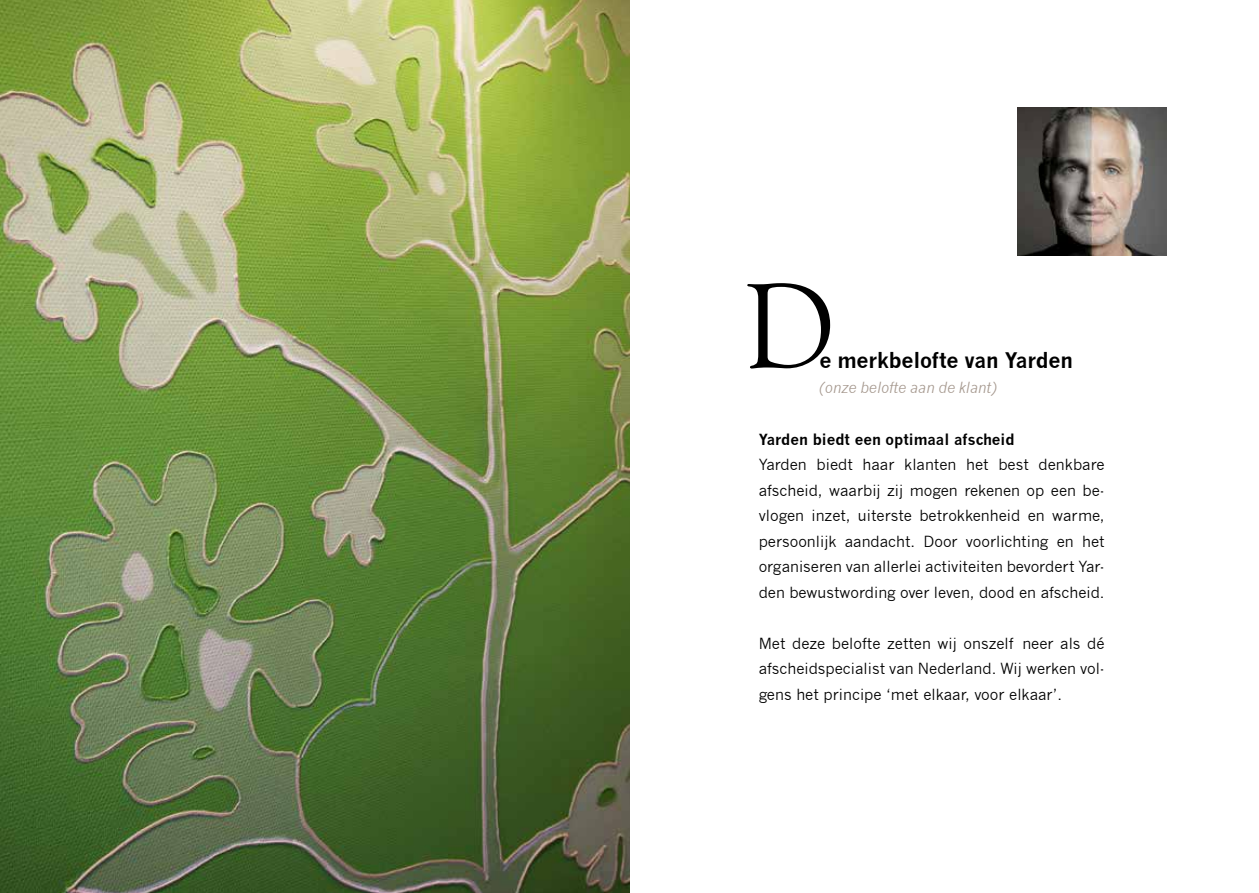
<style>
.page{position:relative;width:1259px;height:893px;background:#fff}
.page>*{position:absolute;margin:0;border:0;box-sizing:border-box;transform-origin:0 0}
.t1{font:124.8px "Goudy Old Style T";color:#000}
.t2{font:700 21px "News Gothic";letter-spacing:-.01em;color:#000}
.t3{font:15px/25.5px "News Gothic";color:#000;text-align:justify}
.t4{font:700 15px "News Gothic";color:#000}
.t5{font:italic 15px "News Gothic";color:#a5988e}
</style>
<div class="page">
<img style="left:0;top:0;width:629px;height:893px">
<img style="left:1018px;top:107px;width:148px;height:149px">
<h1 class="t1" style="left:742px;top:258px;width:94px">D</h1>
<h2 class="t2" style="left:819px;top:347px;width:255px">e merkbelofte van Yarden</h2>
<p class="t5" style="left:819px;top:378px;width:179px">(onze belofte aan de klant)</p>
<p class="t4" style="left:758px;top:430px;width:257px">Yarden biedt een optimaal afscheid</p>
<p class="t3" style="left:758px;top:452px;width:347px">Yarden biedt haar klanten het best denkbare afscheid, waarbij zij mogen rekenen op een be&shy;vlogen inzet, uiterste betrokkenheid en warme, persoonlijk aandacht. Door voorlichting en het organiseren van allerlei activiteiten bevordert Yar&shy;den bewustwording over leven, dood en afscheid.</p>
<p class="t3" style="left:758px;top:631px;width:347px">Met deze belofte zetten wij onszelf neer als dé afscheidspecialist van Nederland. Wij werken vol&shy;gens het principe ‘met elkaar, voor elkaar’.</p>
</div>
